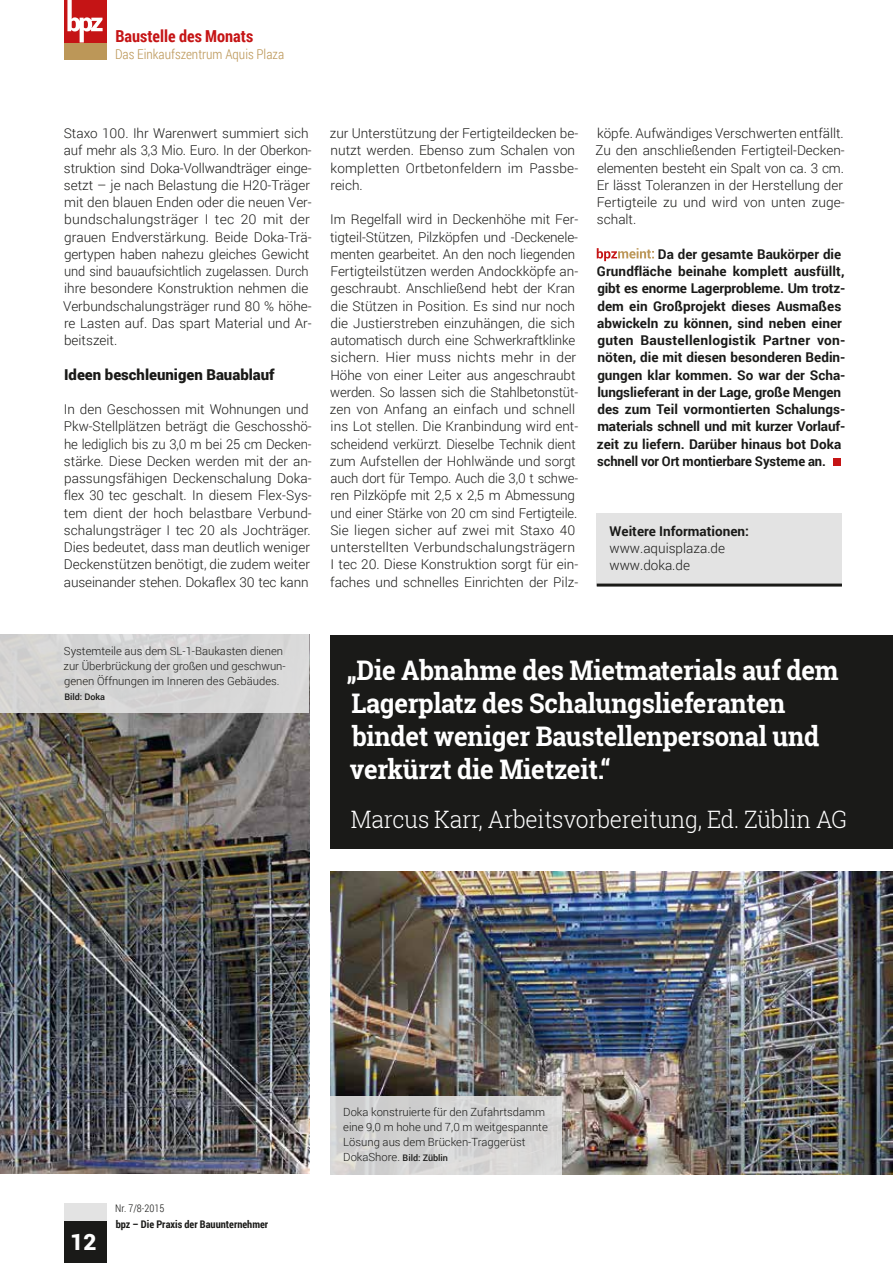
<style>
.page{position:relative;width:893px;height:1263px;background:#fff}
.page>*{position:absolute;margin:0;border:0;box-sizing:border-box;transform-origin:0 0}
.t1{font:700 27px/33px "Roboto Slab";letter-spacing:-.01em;color:#fff;scale:.95 1}
.t2{font:300 24px "Roboto Slab";letter-spacing:-.01em;color:#fff;scale:.95 1}
.t3{font:900 22.5px "Roboto";color:#fff}
.t4{font:700 16.5px "Roboto Condensed";color:#c51415}
.t5{font:900 15px "Roboto";color:#1a1a18}
.t6{font:300 13.5px/17.2px "Roboto";color:#1a1a18}
.t7{font:700 13.5px/17.2px "Roboto";color:#1a1a18}
.t8{font:300 13.5px "Roboto Condensed";color:#bc9758}
.t9{font:300 11.25px/15px "Roboto";color:#1a1a18}
.t10{font:700 10.5px "Roboto Condensed";color:#1a1a18}
.t11{font:300 10.5px "Roboto Condensed";color:#1a1a18}
.t12{font:500 9px "Roboto";color:#1a1a18}
.s1{font-weight:300;font-size:11.25px}
</style>
<div class="page">
<div style="left:330px;top:635px;width:563px;height:214px;background:#1a1a18"></div>
<img style="left:0;top:713px;width:309px;height:460px">
<div style="left:0;top:635px;width:309px;height:78px;background:#d5d5d5"></div>
<div style="left:597px;top:513px;width:245px;height:72px;background:#e3e3e3"></div>
<hr style="left:597px;top:584px;width:245px;height:3px;background:#1a1a18">
<img style="left:330px;top:872px;width:563px;height:302px">
<div style="left:330px;top:1096px;width:231px;height:78px;background:#d4d4d4"></div>
<svg style="left:597px;top:248px;width:57px;height:13px"></svg>
<div style="left:834px;top:458px;width:7px;height:8px;background:#c51415"></div>
<div style="left:64px;top:1220px;width:42px;height:43px;background:#1a1a18"></div>
<div style="left:64px;top:43px;width:42px;height:17px;background:#bc9758"></div>
<div style="left:64px;top:0;width:42px;height:43px;background:#c51415"></div>
<svg style="left:67px;top:0;width:36px;height:43px"></svg>
<div style="left:64px;top:1203px;width:42px;height:17px;background:#e3e3e3"></div>
<p class="t4" style="left:115px;top:25px;width:139px">Baustelle des Monats</p>
<p class="t8" style="left:115px;top:45px;width:171px">Das Einkaufszentrum Aquis Plaza</p>
<p class="t6" style="left:63px;top:124px;width:250px">Staxo 100. Ihr Warenwert summiert sich auf mehr als 3,3 Mio. Euro. In der Oberkon&shy;struktion sind Doka-Vollwandträger einge&shy;setzt – je nach Belastung die H20-Träger mit den blauen Enden oder die neuen Ver&shy;bundschalungsträger I tec 20 mit der grauen Endverstärkung. Beide Doka-Trä&shy;gertypen haben nahezu gleiches Gewicht und sind bauaufsichtlich zugelassen. Durch ihre besondere Konstruktion nehmen die Verbundschalungsträger rund 80 % höhe&shy;re Lasten auf. Das spart Material und Ar&shy;beitszeit.</p>
<p class="t5" style="left:64px;top:364px;width:212px">Ideen beschleunigen Bauablauf</p>
<p class="t6" style="left:64px;top:400px;width:250px">In den Geschossen mit Wohnungen und Pkw-Stellplätzen beträgt die Geschosshö&shy;he lediglich bis zu 3,0 m bei 25 cm Decken&shy;stärke. Diese Decken werden mit der an&shy;passungsfähigen Deckenschalung Doka&shy;flex 30 tec geschalt. In diesem Flex-Sys&shy;tem dient der hoch belastbare Verbund&shy;schalungsträger I tec 20 als Jochträger.<br>Dies bedeutet, dass man deutlich weniger Deckenstützen benötigt, die zudem weiter auseinander stehen. Dokaflex 30 tec kann</p>
<p class="t6" style="left:330px;top:124px;width:250px">zur Unterstützung der Fertigteildecken be&shy;nutzt werden. Ebenso zum Schalen von kompletten Ortbetonfeldern im Passbe&shy;reich.</p>
<p class="t6" style="left:330px;top:210px;width:250px">Im Regelfall wird in Deckenhöhe mit Fer&shy;tigteil-Stützen, Pilzköpfen und -Deckenele&shy;menten gearbeitet. An den noch liegenden Fertigteilstützen werden Andockköpfe an&shy;geschraubt. Anschließend hebt der Kran die Stützen in Position. Es sind nur noch die Justierstreben einzuhängen, die sich automatisch durch eine Schwerkraftklinke sichern. Hier muss nichts mehr in der Höhe von einer Leiter aus angeschraubt werden. So lassen sich die Stahlbetonstüt&shy;zen von Anfang an einfach und schnell ins Lot stellen. Die Kranbindung wird ent&shy;scheidend verkürzt. Dieselbe Technik dient zum Aufstellen der Hohlwände und sorgt auch dort für Tempo. Auch die 3,0 t schwe&shy;ren Pilzköpfe mit 2,5 x 2,5 m Abmessung und einer Stärke von 20 cm sind Fertigteile.<br>Sie liegen sicher auf zwei mit Staxo 40 unterstellten Verbundschalungsträgern I tec 20. Diese Konstruktion sorgt für ein&shy;faches und schnelles Einrichten der Pilz-</p>
<p class="t6" style="left:595px;top:124px;width:251px">köpfe. Aufwändiges Verschwerten entfällt.<br>Zu den anschließenden Fertigteil-Decken&shy;elementen besteht ein Spalt von ca. 3 cm.<br>Er lässt Toleranzen in der Herstellung der Fertigteile zu und wird von unten zuge&shy;schalt.</p>
<p class="t7" style="left:597px;top:245px;width:250px;text-indent:61px">Da der gesamte Baukörper die Grundfläche beinahe komplett ausfüllt, gibt es enorme Lagerprobleme. Um trotz&shy;dem ein Großprojekt dieses Ausmaßes abwickeln zu können, sind neben einer guten Baustellenlogistik Partner von&shy;nöten, die mit diesen besonderen Bedin&shy;gungen klar kommen. So war der Scha&shy;lungslieferant in der Lage, große Mengen des zum Teil vormontierten Schalungs&shy;materials schnell und mit kurzer Vorlauf&shy;zeit zu liefern. Darüber hinaus bot Doka schnell vor Ort montierbare Systeme an.</p>
<p class="t7" style="left:610px;top:522px;width:141px">Weitere Informationen:</p>
<p class="t6" style="left:609px;top:539px;width:117px">www.aquisplaza.de www.doka.de</p>
<p class="t9" style="left:64px;top:643px;width:224px">Systemteile aus dem SL-1-Baukasten dienen zur Überbrückung der großen und geschwun&shy;genen Öffnungen im Inneren des Gebäudes.</p>
<p class="t12" style="left:64px;top:691px;width:42px">Bild: Doka</p>
<h1 class="t1" style="left:346px;top:654px;width:519px">„Die Abnahme des Mietmaterials auf dem Lagerplatz des Schalungslieferanten bindet weniger Baustellenpersonal und verkürzt die Mietzeit.“</h1>
<h2 class="t2" style="left:351px;top:802px;width:524px">Marcus Karr, Arbeitsvorbereitung, Ed. Züblin AG</h2>
<h3 class="t3" style="left:70px;top:1226px;width:28px">12</h3>
<p class="t11" style="left:115px;top:1201px;width:50px">Nr. 7/8-2015</p>
<p class="t10" style="left:116px;top:1217px;width:154px">bpz – Die Praxis der Bauunternehmer</p>
<p class="t9" style="left:343px;top:1104px;width:206px">Doka konstruierte für den Zufahrtsdamm eine 9,0 m hohe und 7,0 m weitgespannte<br>Lösung aus dem Brücken-Traggerüst</p>
<p class="t12" style="left:343px;top:1152px;width:106px"><span class="s1">DokaShore.</span> Bild: Züblin</p>
</div>
